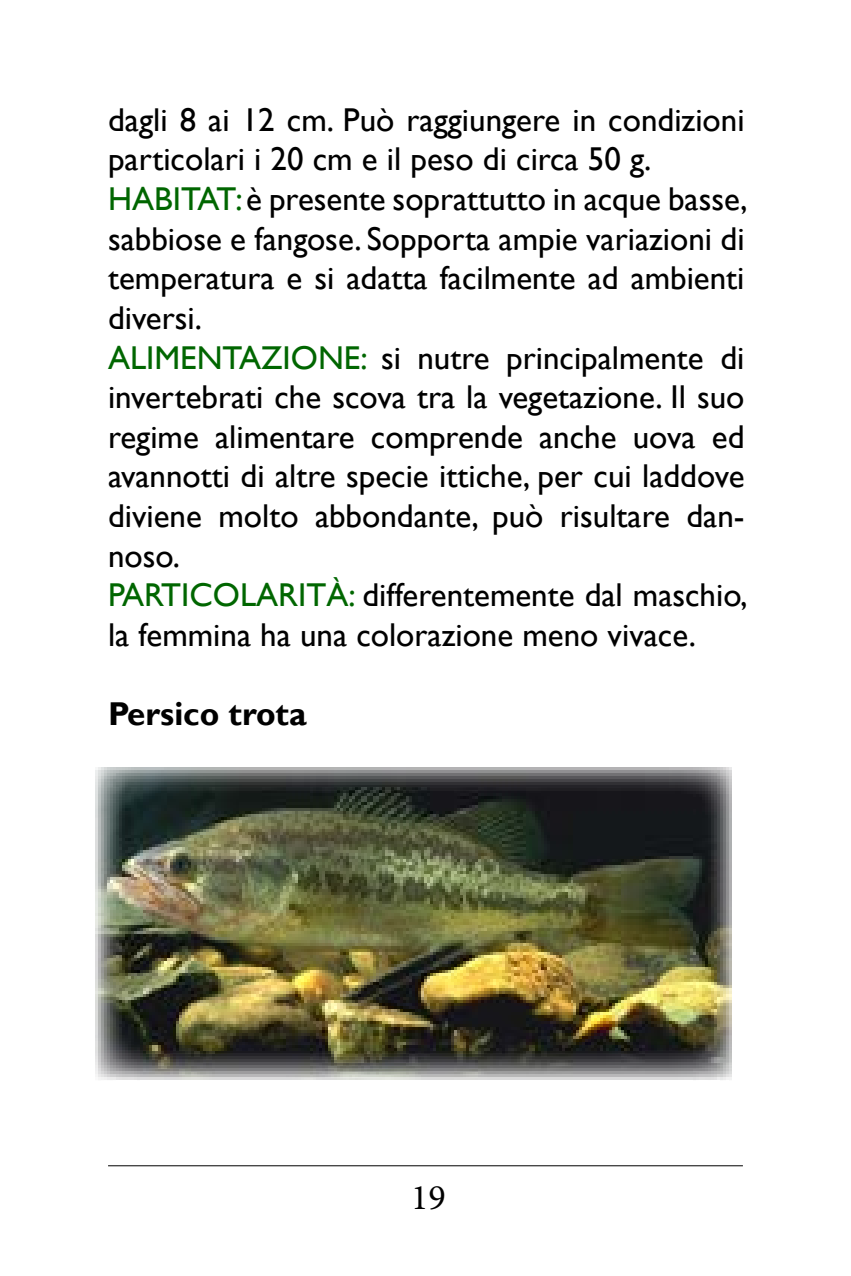
<style>
.page{position:relative;width:851px;height:1276px;background:#fff}
.page>*{position:absolute;margin:0;border:0;box-sizing:border-box;transform-origin:0 0}
.t1{font:36px "Minion Pro";color:#000}
.t2{font:33px/39.6px "Gill Sans";color:#000}
.t3{font:700 33px "Gill Sans";color:#000}
.s1{color:#060}
</style>
<div class="page">
<img style="left:95px;top:767px;width:636px;height:313px">
<hr style="left:108px;top:1165px;width:634px;height:1px;background:#000">
<p class="t2" style="left:108px;top:101px;width:641px">dagli 8 ai 12 cm. Può raggiungere in condizioni particolari i 20 cm e il peso di circa 50 g.<br><span class="s1">HABITAT:</span> è presente soprattutto in acque basse, sabbiose e fangose. Sopporta ampie variazioni di temperatura e si adatta facilmente ad ambienti diversi.<br><span class="s1">ALIMENTAZIONE:</span> si nutre principalmente di invertebrati che scova tra la vegetazione. Il suo regime alimentare comprende anche uova ed avannotti di altre specie ittiche, per cui laddove diviene molto abbondante, può risultare dan&shy;noso.<br><span class="s1">PARTICOLARITÀ:</span> differentemente dal maschio, la femmina ha una colorazione meno vivace.</p>
<p class="t3" style="left:108px;top:694px;width:200px">Persico trota</p>
<p class="t1" style="left:411px;top:1173px;width:36px">19</p>
</div>
